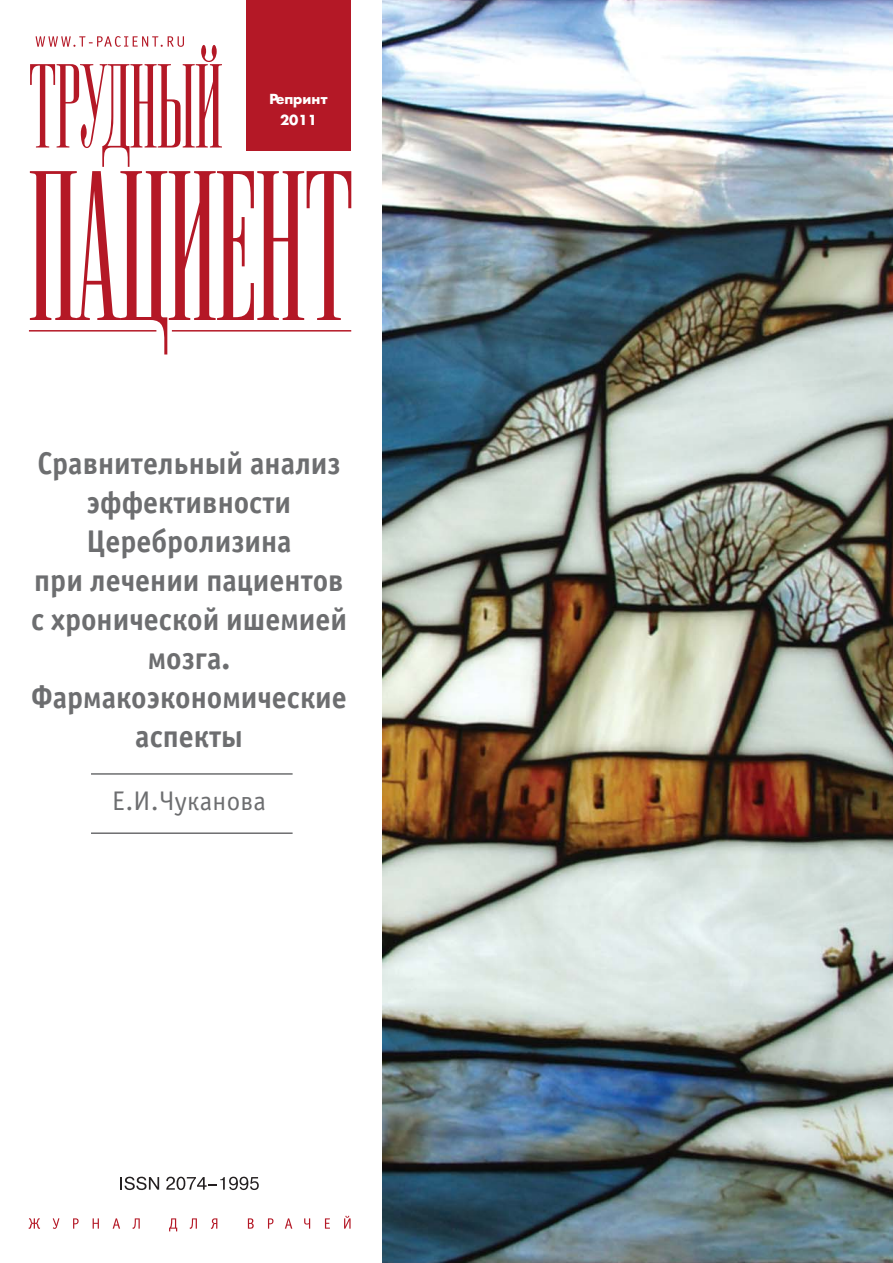
<style>
.page{position:relative;width:893px;height:1263px;background:#fff}
.page>*{position:absolute;margin:0;border:0;box-sizing:border-box;transform-origin:0 0}
.t1{font:700 31.5px/39px "Officina Sans C";color:#6d6e70;text-align:center;scale:.95 1}
.t2{font:27px "Officina Sans C";letter-spacing:.01em;color:#6d6e70}
.t3{font:700 13.5px/21px "Favorit C";color:#fff;text-align:center}
</style>
<div class="page">
<img style="left:382px;top:0;width:510px;height:1263px">
<div style="left:247px;top:0;width:104px;height:150px;background:#b41826"></div>
<hr style="left:29px;top:330px;width:127px;height:2px;background:#b41826">
<svg style="left:30px;top:36px;width:321px;height:318px"></svg>
<svg style="left:29px;top:1218px;width:11px;height:11px"></svg>
<svg style="left:53px;top:1218px;width:6px;height:11px"></svg>
<svg style="left:73px;top:1218px;width:6px;height:11px"></svg>
<svg style="left:93px;top:1218px;width:6px;height:11px"></svg>
<svg style="left:113px;top:1218px;width:7px;height:11px"></svg>
<svg style="left:132px;top:1218px;width:8px;height:11px"></svg>
<svg style="left:169px;top:1218px;width:8px;height:13px"></svg>
<svg style="left:190px;top:1218px;width:7px;height:11px"></svg>
<svg style="left:211px;top:1218px;width:6px;height:11px"></svg>
<svg style="left:248px;top:1218px;width:6px;height:11px"></svg>
<svg style="left:268px;top:1218px;width:5px;height:11px"></svg>
<svg style="left:285px;top:1218px;width:7px;height:11px"></svg>
<svg style="left:304px;top:1218px;width:6px;height:11px"></svg>
<svg style="left:325px;top:1218px;width:5px;height:11px"></svg>
<svg style="left:344px;top:1216px;width:7px;height:13px"></svg>
<svg style="left:121px;top:1177px;width:38px;height:13px"></svg>
<svg style="left:166px;top:1177px;width:93px;height:13px"></svg>
<hr style="left:91px;top:773px;width:202px;height:2px;background:#6d6e70">
<hr style="left:91px;top:832px;width:202px;height:2px;background:#6d6e70">
<p class="t3" style="left:269px;top:87px;width:60px">Репринт<br>2011</p>
<p class="t1" style="left:31px;top:446px;width:334px">Сравнительный анализ эффективности<br>Церебролизина<br>при лечении пациентов с хронической ишемией мозга.<br>Фармакоэкономические аспекты</p>
<p class="t2" style="left:112px;top:790px;width:155px">Е.И.Чуканова</p>
</div>
